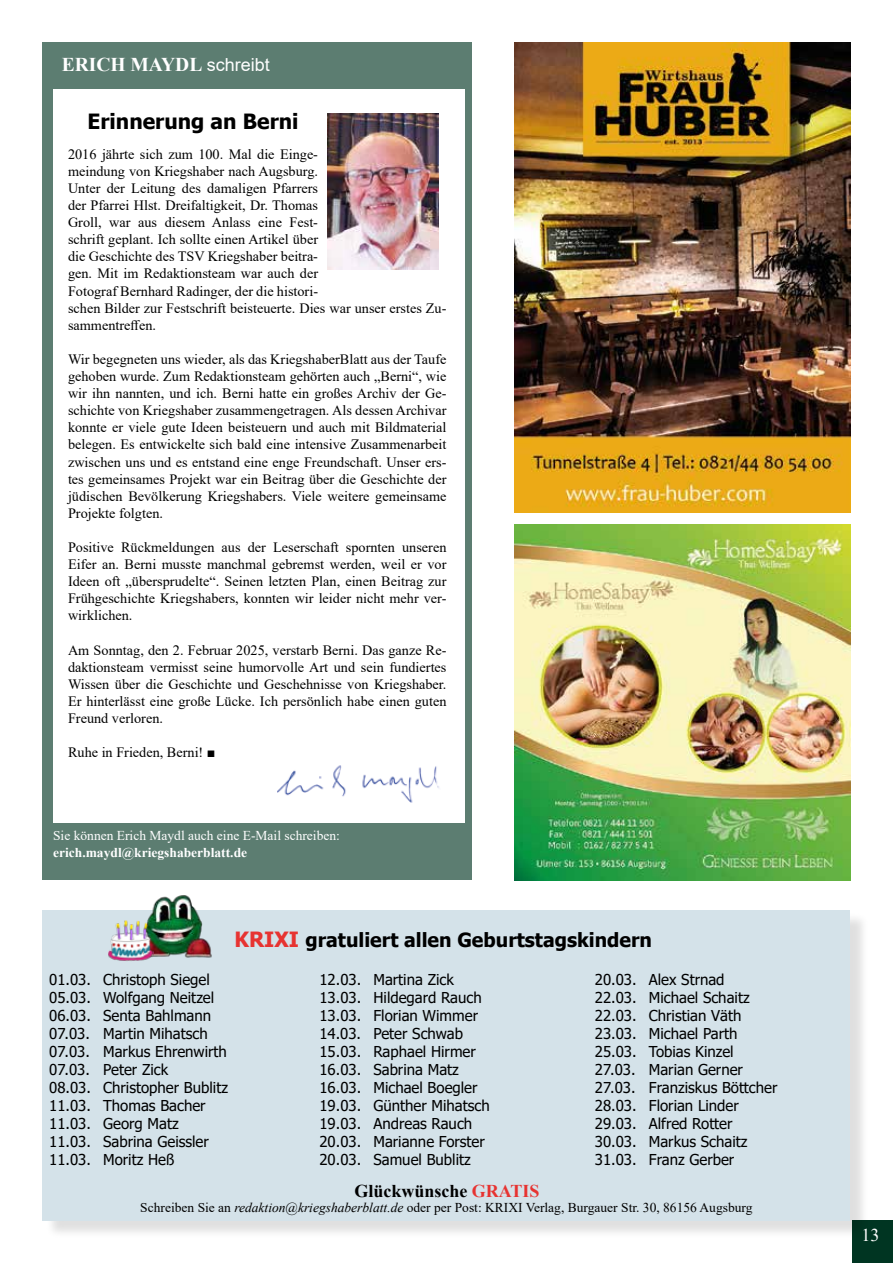
<style>
.page{position:relative;width:893px;height:1263px;background:#fff}
.page>*{position:absolute;margin:0;border:0;box-sizing:border-box;transform-origin:0 0}
.t1{font:700 21px "Tahoma";color:#000}
.t2{font:700 19.5px "Tahoma";color:#000}
.t3{font:700 19.5px "Times New Roman";color:#fff}
.t4{font:700 18px "Times New Roman";color:#000}
.t5{font:18px "Times New Roman";color:#fff}
.t6{font:15px/18px "Tahoma";color:#000}
.t7{font:14.25px/17.1px "Times New Roman";color:#000;text-align:justify}
.t8{font:13.5px "Times New Roman";color:#000}
.t9{font:13.5px "Times New Roman";color:#fff}
.t10{font:700 13.5px "Times New Roman";color:#fff}
.s1{font-family:"Arial";font-weight:400;font-size:18px}
.s2{font-size:21px;color:#e73331}
.s3{color:#e73331}
.s4{font-style:italic}
</style>
<div class="page">
<div style="left:853px;top:1220px;width:40px;height:43px;background:#003522"></div>
<img style="left:514px;top:524px;width:336px;height:356px">
<img style="left:514px;top:43px;width:336px;height:469px">
<div style="left:43px;top:43px;width:429px;height:837px;background:#5c7d71"></div>
<div style="left:53px;top:89px;width:411px;height:734px;background:#fff"></div>
<img style="left:327px;top:113px;width:111px;height:156px">
<img style="left:278px;top:765px;width:161px;height:38px">
<div style="left:45px;top:912px;width:824px;height:327px;background:#000;opacity:.75"></div>
<div style="left:43px;top:910px;width:807px;height:310px;background:#d4e2e9"></div>
<img style="left:137px;top:895px;width:75px;height:63px">
<img style="left:109px;top:921px;width:45px;height:40px">
<h2 class="t3" style="left:62px;top:50px;width:210px">ERICH MAYDL <span class="s1">schreibt</span></h2>
<h1 class="t1" style="left:88px;top:106px;width:213px">Erinnerung an Berni</h1>
<p class="t7" style="left:68px;top:145px;width:380px;text-align:left">2016 jährte sich zum 100. Mal die Einge-<br>meindung von Kriegshaber nach Augsburg.<br>Unter der Leitung des damaligen Pfarrers<br>der Pfarrei Hlst. Dreifaltigkeit, Dr. Thomas<br>Groll, war aus diesem Anlass eine Fest-<br>schrift geplant. Ich sollte einen Artikel über<br>die Geschichte des TSV Kriegshaber beitra-<br>gen. Mit im Redaktionsteam war auch der<br>Fotograf Bernhard Radinger, der die histori-<br>schen Bilder zur Festschrift beisteuerte. Dies war unser erstes Zu&shy;sammentreffen.</p>
<p class="t7" style="left:68px;top:350px;width:380px">Wir begegneten uns wieder, als das KriegshaberBlatt aus der Taufe gehoben wurde. Zum Redaktionsteam gehörten auch „Berni“, wie wir ihn nannten, und ich. Berni hatte ein großes Archiv der Ge&shy;schichte von Kriegshaber zusammengetragen. Als dessen Archivar konnte er viele gute Ideen beisteuern und auch mit Bildmaterial belegen. Es entwickelte sich bald eine intensive Zusammenarbeit zwischen uns und es entstand eine enge Freundschaft. Unser ers&shy;tes gemeinsames Projekt war ein Beitrag über die Geschichte der jüdischen Bevölkerung Kriegshabers. Viele weitere gemeinsame Projekte folgten.</p>
<p class="t7" style="left:68px;top:538px;width:380px">Positive Rückmeldungen aus der Leserschaft spornten unseren Eifer an. Berni musste manchmal gebremst werden, weil er vor Ideen oft „übersprudelte“. Seinen letzten Plan, einen Beitrag zur Frühgeschichte Kriegshabers, konnten wir leider nicht mehr ver&shy;wirklichen.</p>
<p class="t7" style="left:68px;top:641px;width:380px">Am Sonntag, den 2. Februar 2025, verstarb Berni. Das ganze Re&shy;daktionsteam vermisst seine humorvolle Art und sein fundiertes Wissen über die Geschichte und Geschehnisse von Kriegshaber.<br>Er hinterlässt eine große Lücke. Ich persönlich habe einen guten Freund verloren.</p>
<p class="t7" style="left:68px;top:743px;width:149px">Ruhe in Frieden, Berni! ■</p>
<p class="t9" style="left:53px;top:826px;width:288px">Sie können Erich Maydl auch eine E-Mail schreiben:</p>
<p class="t10" style="left:53px;top:842px;width:196px">erich.maydl@kriegshaberblatt.de</p>
<h2 class="t2" style="left:234px;top:926px;width:419px"><span class="s2">KRIXI</span> gratuliert allen Geburtstagskindern</h2>
<p class="t6" style="left:49px;top:971px;width:180px">01.03. Christoph Siegel<br>05.03. Wolfgang Neitzel<br>06.03. Senta Bahlmann<br>07.03. Martin Mihatsch<br>07.03. Markus Ehrenwirth<br>07.03. Peter Zick<br>08.03. Christopher Bublitz<br>11.03. Thomas Bacher<br>11.03. Georg Matz<br>11.03. Sabrina Geissler<br>11.03. Moritz Heß</p>
<p class="t6" style="left:319px;top:971px;width:172px">12.03. Martina Zick<br>13.03. Hildegard Rauch<br>13.03. Florian Wimmer<br>14.03. Peter Schwab<br>15.03. Raphael Hirmer<br>16.03. Sabrina Matz<br>16.03. Michael Boegler<br>19.03. Günther Mihatsch<br>19.03. Andreas Rauch<br>20.03. Marianne Forster<br>20.03. Samuel Bublitz</p>
<p class="t6" style="left:595px;top:971px;width:184px">20.03. Alex Strnad<br>22.03. Michael Schaitz<br>22.03. Christian Väth<br>23.03. Michael Parth<br>25.03. Tobias Kinzel<br>27.03. Marian Gerner<br>27.03. Franziskus Böttcher<br>28.03. Florian Linder<br>29.03. Alfred Rotter<br>30.03. Markus Schaitz<br>31.03. Franz Gerber</p>
<p class="t4" style="left:354px;top:1177px;width:187px">Glückwünsche <span class="s3">GRATIS</span></p>
<p class="t8" style="left:140px;top:1198px;width:614px">Schreiben Sie an <span class="s4">redaktion@kriegshaberblatt.de</span> oder per Post: KRIXI Verlag, Burgauer Str. 30, 86156 Augsburg</p>
<p class="t5" style="left:861px;top:1222px;width:19px">13</p>
</div>
